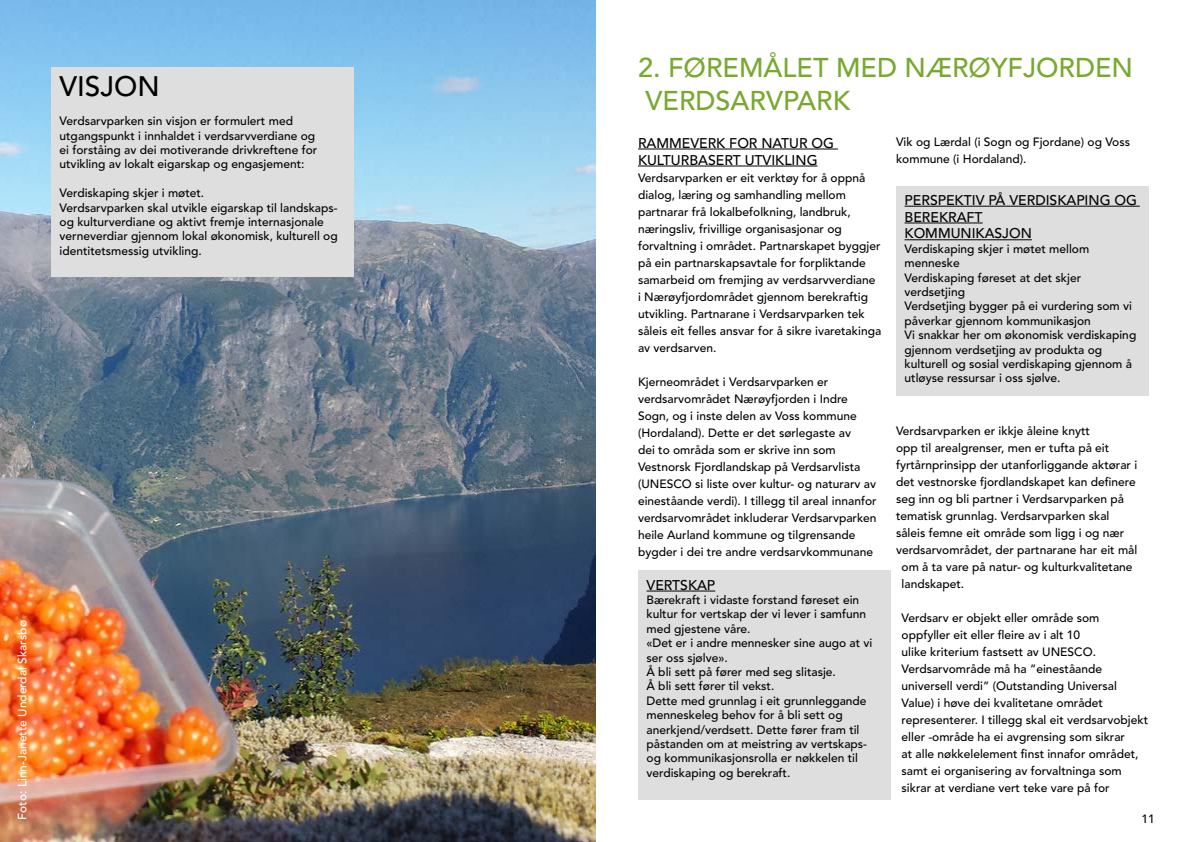
<style>
.page{position:relative;width:1191px;height:842px;background:#fff}
.page>*{position:absolute;margin:0;border:0;box-sizing:border-box;transform-origin:0 0}
.t1{font:500 28px "Avenir LT Std";color:#000}
.t2{font:500 27px/32.4px "Avenir LT Std";color:#78a92f}
.t3{font:500 14px/16.8px "Avenir LT Std";color:#000}
.t4{font:500 12px/17px "Avenir LT Std";color:#000}
.t5{font:500 12px "Avenir LT Std";color:#fff}
</style>
<div class="page">
<hr style="left:638px;top:149px;width:200px;height:1px;background:#000">
<hr style="left:638px;top:166px;width:179px;height:1px;background:#000">
<img style="left:0;top:0;width:595px;height:842px">
<div style="left:896px;top:186px;width:252px;height:209px;background:#dedede"></div>
<hr style="left:904px;top:206px;width:235px;height:1px;background:#000">
<hr style="left:904px;top:223px;width:78px;height:1px;background:#000">
<hr style="left:904px;top:239px;width:127px;height:1px;background:#000">
<div style="left:638px;top:570px;width:252px;height:230px;background:#dedede"></div>
<hr style="left:646px;top:591px;width:69px;height:1px;background:#000">
<div style="left:51px;top:67px;width:302px;height:209px;background:#dedede"></div>
<h1 class="t1" style="left:60px;top:70px;width:102px">VISJON</h1>
<p class="t4" style="left:60px;top:114px;width:259px;line-height:14.4px">Verdsarvparken sin visjon er formulert med utgangspunkt i innhaldet i verdsarvverdiane og ei forståing av dei motiverande drivkreftene for utvikling av lokalt eigarskap og engasjement:</p>
<p class="t4" style="left:60px;top:186px;width:280px;line-height:14.4px">Verdiskaping skjer i møtet.<br>Verdsarvparken skal utvikle eigarskap til landskaps&shy;og kulturverdiane og aktivt fremje internasjonale verneverdiar gjennom lokal økonomisk, kulturell og identitetsmessig utvikling.</p>
<p class="t5" style="left:16px;top:820px;width:201px;rotate:-90deg">Foto: Linn-Janette Underdal Skarsbø</p>
<h2 class="t2" style="left:638px;top:52px;width:496px">2. FØREMÅLET MED NÆRØYFJORDEN<br>VERDSARVPARK</h2>
<p class="t3" style="left:638px;top:135px;width:197px">RAMMEVERK FOR NATUR OG<br>KULTURBASERT UTVIKLING</p>
<p class="t4" style="left:638px;top:169px;width:245px">Verdsarvparken er eit verktøy for å oppnå dialog, læring og samhandling mellom partnarar frå lokalbefolkning, landbruk, næringsliv, frivillige organisasjonar og forvaltning i området. Partnarskapet byggjer på ein partnarskapsavtale for forpliktande samarbeid om fremjing av verdsarvverdiane i Nærøyfjordområdet gjennom berekraftig utvikling. Partnarane i Verdsarvparken tek såleis eit felles ansvar for å sikre ivaretakinga av verdsarven.</p>
<p class="t4" style="left:638px;top:373px;width:240px">Kjerneområdet i Verdsarvparken er verdsarvområdet Nærøyfjorden i Indre Sogn, og i inste delen av Voss kommune (Hordaland). Dette er det sørlegaste av<br>dei to områda som er skrive inn som Vestnorsk Fjordlandskap på Verdsarvlista (UNESCO si liste over kultur- og naturarv av eineståande verdi). I tillegg til areal innanfor verdsarvområdet inkluderar Verdsarvparken heile Aurland kommune og tilgrensande bygder i dei tre andre verdsarvkommunane</p>
<p class="t3" style="left:646px;top:577px;width:70px">VERTSKAP</p>
<p class="t4" style="left:646px;top:593px;width:227px;line-height:14.4px">Bærekraft i vidaste forstand føreset ein kultur for vertskap der vi lever i samfunn med gjestene våre.<br>«Det er i andre mennesker sine augo at vi ser oss sjølve».<br>Å bli sett på fører med seg slitasje.<br>Å bli sett fører til vekst.<br>Dette med grunnlag i eit grunnleggande menneskeleg behov for å bli sett og anerkjend/verdsett. Dette fører fram til påstanden om at meistring av vertskaps&shy;og kommunikasjonsrolla er nøkkelen til verdiskaping og berekraft.</p>
<p class="t4" style="left:896px;top:134px;width:235px">Vik og Lærdal (i Sogn og Fjordane) og Voss kommune (i Hordaland).</p>
<p class="t3" style="left:904px;top:192px;width:234px">PERSPEKTIV PÅ VERDISKAPING OG<br>BEREKRAFT<br>KOMMUNIKASJON</p>
<p class="t4" style="left:904px;top:242px;width:233px;line-height:14.4px">Verdiskaping skjer i møtet mellom menneske<br>Verdiskaping føreset at det skjer verdsetjing<br>Verdsetjing bygger på ei vurdering som vi påverkar gjennom kommunikasjon<br>Vi snakkar her om økonomisk verdiskaping gjennom verdsetjing av produkta og kulturell og sosial verdiskaping gjennom å utløyse ressursar i oss sjølve.</p>
<p class="t4" style="left:896px;top:423px;width:195px">Verdsarvparken er ikkje åleine knytt</p>
<p class="t4" style="left:896px;top:440px;width:215px">opp til arealgrenser, men er tufta på eit</p>
<p class="t4" style="left:896px;top:457px;width:243px">fyrtårnprinsipp der utanforliggande aktørar i</p>
<p class="t4" style="left:896px;top:474px;width:241px">det vestnorske fjordlandskapet kan definere</p>
<p class="t4" style="left:896px;top:491px;width:229px">seg inn og bli partner i Verdsarvparken på</p>
<p class="t4" style="left:896px;top:508px;width:215px">tematisk grunnlag. Verdsarvparken skal</p>
<p class="t4" style="left:896px;top:525px;width:230px">såleis femne eit område som ligg i og nær</p>
<p class="t4" style="left:896px;top:542px;width:243px">verdsarvområdet, der partnarane har eit mål</p>
<p class="t4" style="left:901px;top:559px;width:232px">om å ta vare på natur- og kulturkvalitetane</p>
<p class="t4" style="left:901px;top:576px;width:64px">landskapet.</p>
<p class="t4" style="left:901px;top:610px;width:248px">Verdsarv er objekt eller område som oppfyller eit eller fleire av i alt 10<br>ulike kriterium fastsett av UNESCO.<br>Verdsarvområde må ha ”eineståande universell verdi” (Outstanding Universal Value) i høve dei kvalitetane området representerer. I tillegg skal eit verdsarvobjekt eller -område ha ei avgrensing som sikrar<br>at alle nøkkelelement finst innafor området, samt ei organisering av forvaltninga som sikrar at verdiane vert teke vare på for</p>
<p class="t4" style="left:1141px;top:810px;width:15px">11</p>
</div>
